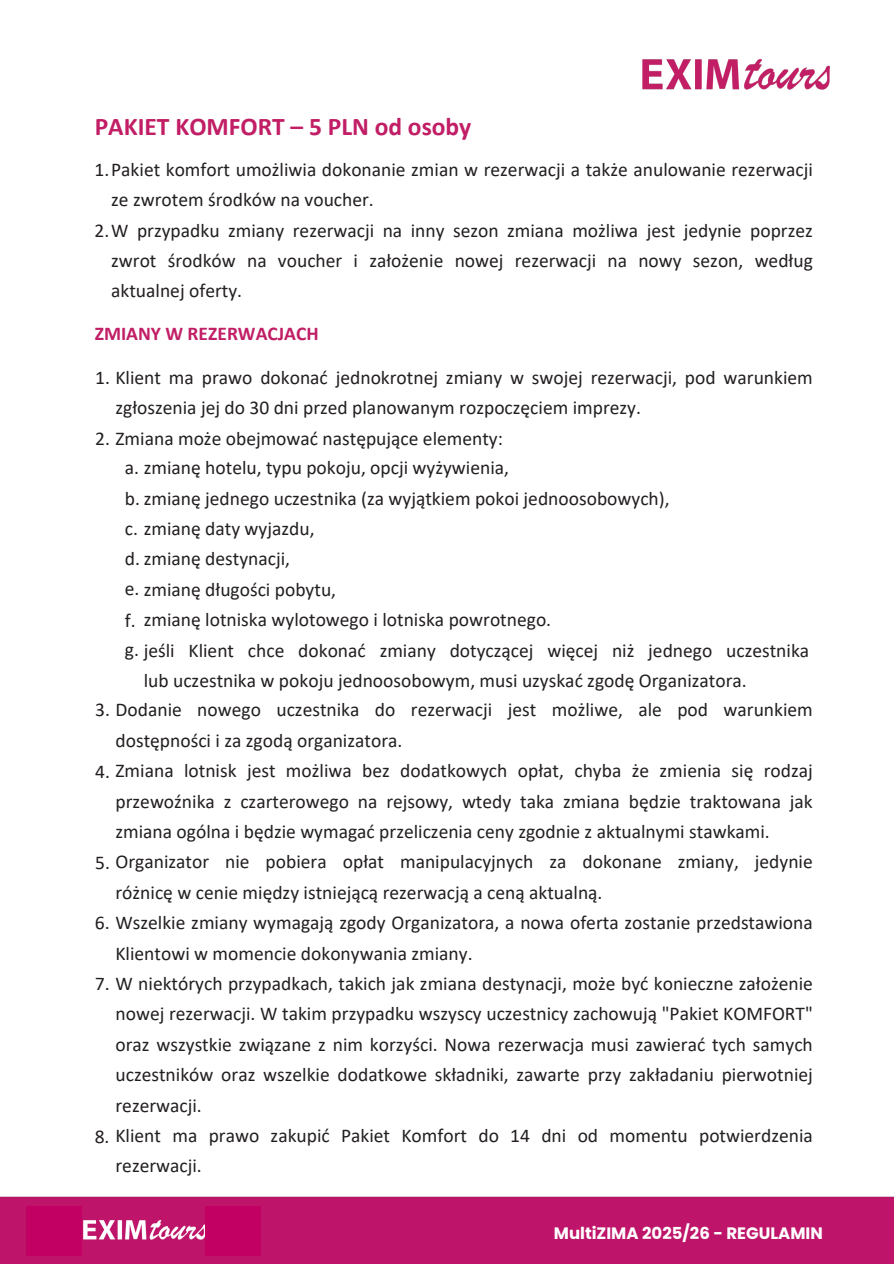
<style>
.page{position:relative;width:894px;height:1264px;background:#fff}
.page>*{position:absolute;margin:0;border:0;box-sizing:border-box;transform-origin:0 0}
.t1{font:700 25.5px "Calibri";color:#c11e65}
.t2{font:19.5px/30.5px "Calibri";color:#231f20}
.t3{font:700 19.5px "Calibri";color:#c11e65}
.t4{font:700 16.5px "Poppins";color:#fff}
</style>
<div class="page">
<div style="left:0;top:1196px;width:893px;height:67px;background:#be1469"></div>
<img style="left:642px;top:58px;width:188px;height:32px">
<div style="left:27px;top:1205px;width:55px;height:50px;background:#c20063"></div>
<div style="left:205px;top:1205px;width:56px;height:50px;background:#c20063"></div>
<h3 class="t1" style="left:95px;top:116px;width:378px">PAKIET KOMFORT – 5 PLN od osoby</h3>
<p class="t2" style="left:111px;top:156px;width:703px;text-indent:-17px">1.Pakiet komfort umożliwia dokonanie zmian w rezerwacji a także anulowanie rezerwacji ze zwrotem środków na voucher.</p>
<p class="t2" style="left:111px;top:216px;width:703px;text-align:justify;text-indent:-17px">2.W przypadku zmiany rezerwacji na inny sezon zmiana możliwa jest jedynie poprzez zwrot środków na voucher i założenie nowej rezerwacji na nowy sezon, według aktualnej oferty.</p>
<h2 class="t3" style="left:95px;top:325px;width:225px">ZMIANY W REZERWACJACH</h2>
<h3 class="t2" style="left:115px;top:364px;width:698px;text-indent:-20px">1. Klient ma prawo dokonać jednokrotnej zmiany w swojej rezerwacji, pod warunkiem zgłoszenia jej do 30 dni przed planowanym rozpoczęciem imprezy.</h3>
<h3 class="t2" style="left:95px;top:424px;width:409px">2. Zmiana może obejmować następujące elementy:</h3>
<h3 class="t2" style="left:125px;top:454px;width:385px">a. zmianę hotelu, typu pokoju, opcji wyżywienia,</h3>
<h3 class="t2" style="left:125px;top:484px;width:546px">b. zmianę jednego uczestnika (za wyjątkiem pokoi jednoosobowych),</h3>
<h3 class="t2" style="left:125px;top:515px;width:191px">c. zmianę daty wyjazdu,</h3>
<h3 class="t2" style="left:125px;top:545px;width:167px">d. zmianę destynacji,</h3>
<h3 class="t2" style="left:125px;top:575px;width:213px">e. zmianę długości pobytu,</h3>
<h3 class="t2" style="left:125px;top:606px;width:427px">f. zmianę lotniska wylotowego i lotniska powrotnego.</h3>
<h3 class="t2" style="left:125px;top:636px;width:685px">g. jeśli Klient chce dokonać zmiany dotyczącej więcej niż jednego uczestnika</h3>
<h3 class="t2" style="left:144px;top:667px;width:604px">lub uczestnika w pokoju jednoosobowym, musi uzyskać zgodę Organizatora.</h3>
<h3 class="t2" style="left:115px;top:696px;width:698px;text-indent:-20px">3. Dodanie nowego uczestnika do rezerwacji jest możliwe, ale pod warunkiem dostępności i za zgodą organizatora.</h3>
<h3 class="t2" style="left:115px;top:757px;width:698px;text-align:justify;text-indent:-20px">4. Zmiana lotnisk jest możliwa bez dodatkowych opłat, chyba że zmienia się rodzaj przewoźnika z czarterowego na rejsowy, wtedy taka zmiana będzie traktowana jak zmiana ogólna i będzie wymagać przeliczenia ceny zgodnie z aktualnymi stawkami.</h3>
<h3 class="t2" style="left:115px;top:848px;width:698px;text-indent:-20px">5. Organizator nie pobiera opłat manipulacyjnych za dokonane zmiany, jedynie różnicę w cenie między istniejącą rezerwacją a ceną aktualną.<br>Wszelkie zmiany wymagają zgody Organizatora, a nowa oferta zostanie przedstawiona Klientowi w momencie dokonywania zmiany.<br>W niektórych przypadkach, takich jak zmiana destynacji, może być konieczne założenie nowej rezerwacji. W takim przypadku wszyscy uczestnicy zachowują "Pakiet KOMFORT" oraz wszystkie związane z nim korzyści. Nowa rezerwacja musi zawierać tych samych uczestników oraz wszelkie dodatkowe składniki, zawarte przy zakładaniu pierwotniej rezerwacji.</h3>
<h3 class="t2" style="left:115px;top:1121px;width:698px;text-indent:-21px">8. Klient ma prawo zakupić Pakiet Komfort do 14 dni od momentu potwierdzenia rezerwacji.</h3>
<p class="t4" style="left:553px;top:1221px;width:270px">MultiZIMA 2025/26 - REGULAMIN</p>
</div>
